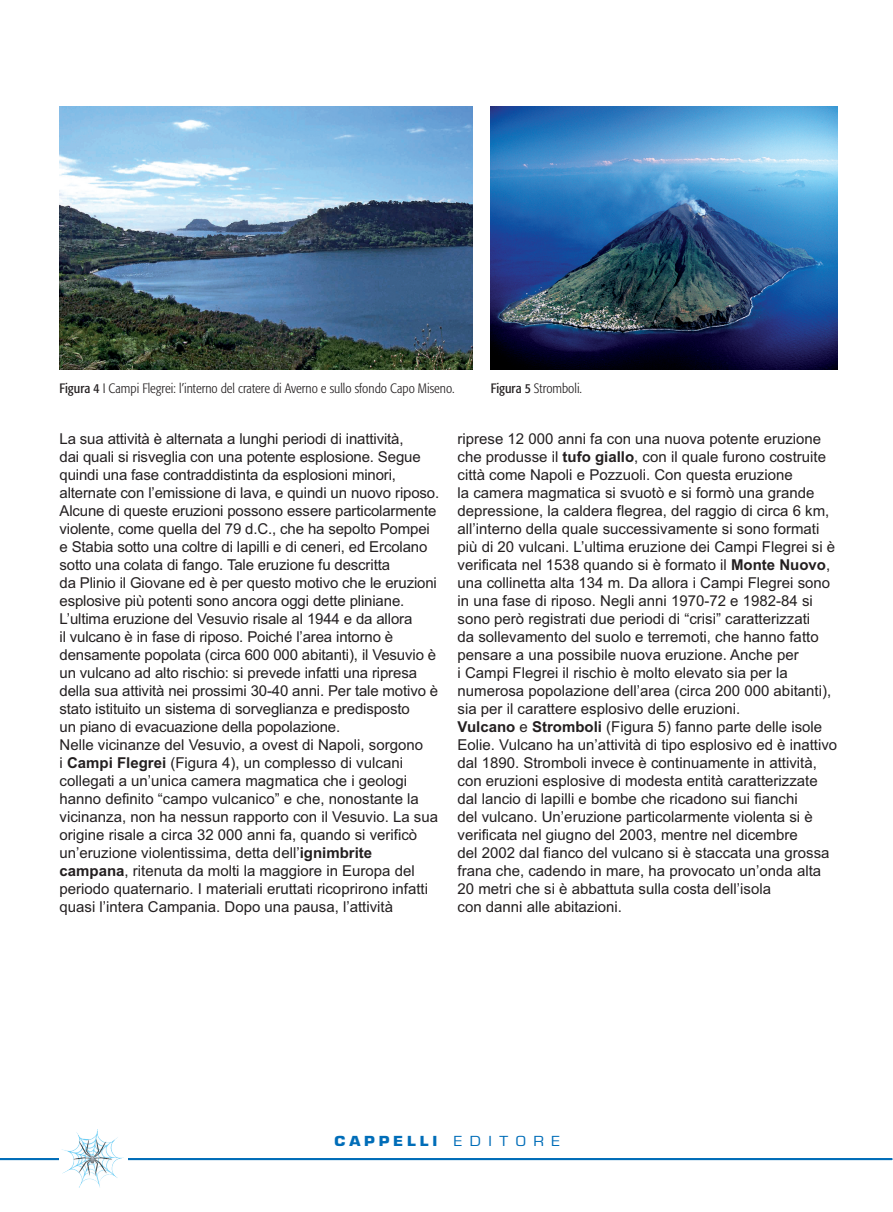
<style>
.page{position:relative;width:893px;height:1212px;background:#fff}
.page>*{position:absolute;margin:0;border:0;box-sizing:border-box;transform-origin:0 0}
.t1{font:15px/18px "Arial";color:#231f20}
.t2{font:300 condensed 13.5px "Formata";color:#231f20}
.t3{font:700 13.5px "Eurostile";letter-spacing:.25em;color:#006db8;scale:1.12 1}
.s1{font-weight:400}
.s2{font-weight:700}
</style>
<div class="page">
<hr style="left:0;top:1158px;width:893px;height:2px;background:#056fb9">
<div style="left:60px;top:1127px;width:68px;height:62px;background:#fff"></div>
<img style="left:61px;top:1129px;width:63px;height:58px">
<img style="left:491px;top:106px;width:347px;height:264px">
<img style="left:60px;top:106px;width:413px;height:264px">
<p class="t2" style="left:60px;top:383px;width:397px"><span class="s1">Figura 4</span> I Campi Flegrei: l’interno del cratere di Averno e sullo sfondo Capo Miseno.</p>
<p class="t2" style="left:491px;top:383px;width:93px"><span class="s1">Figura 5</span> Stromboli.</p>
<p class="t1" style="left:60px;top:430px;width:381px">La sua attività è alternata a lunghi periodi di inattività,<br>dai quali si risveglia con una potente esplosione. Segue quindi una fase contraddistinta da esplosioni minori, alternate con l’emissione di lava, e quindi un nuovo riposo.<br>Alcune di queste eruzioni possono essere particolarmente violente, come quella del 79 d.C., che ha sepolto Pompei e Stabia sotto una coltre di lapilli e di ceneri, ed Ercolano sotto una colata di fango. Tale eruzione fu descritta<br>da Plinio il Giovane ed è per questo motivo che le eruzioni esplosive più potenti sono ancora oggi dette pliniane.<br>L’ultima eruzione del Vesuvio risale al 1944 e da allora<br>il vulcano è in fase di riposo. Poiché l’area intorno è densamente popolata (circa 600 000 abitanti), il Vesuvio è un vulcano ad alto rischio: si prevede infatti una ripresa della sua attività nei prossimi 30-40 anni. Per tale motivo è stato istituito un sistema di sorveglianza e predisposto<br>un piano di evacuazione della popolazione.<br>Nelle vicinanze del Vesuvio, a ovest di Napoli, sorgono<br>i <span class="s2">Campi flegrei</span> (Figura 4), un complesso di vulcani collegati a un’unica camera magmatica che i geologi hanno definito “campo vulcanico” e che, nonostante la vicinanza, non ha nessun rapporto con il Vesuvio. La sua origine risale a circa 32 000 anni fa, quando si verificò un’eruzione violentissima, detta dell’<span class="s2">ignimbrite campana</span>, ritenuta da molti la maggiore in Europa del periodo quaternario. I materiali eruttati ricoprirono infatti quasi l’intera Campania. Dopo una pausa, l’attività</p>
<p class="t1" style="left:458px;top:430px;width:381px">riprese 12 000 anni fa con una nuova potente eruzione che produsse il <span class="s2">tufo giallo</span>, con il quale furono costruite città come Napoli e Pozzuoli. Con questa eruzione<br>la camera magmatica si svuotò e si formò una grande depressione, la caldera flegrea, del raggio di circa 6 km, all’interno della quale successivamente si sono formati più di 20 vulcani. L’ultima eruzione dei Campi Flegrei si è verificata nel 1538 quando si è formato il <span class="s2">Monte nuovo</span>, una collinetta alta 134 m. Da allora i Campi Flegrei sono in una fase di riposo. Negli anni 1970-72 e 1982-84 si sono però registrati due periodi di “crisi” caratterizzati<br>da sollevamento del suolo e terremoti, che hanno fatto pensare a una possibile nuova eruzione. Anche per<br>i Campi Flegrei il rischio è molto elevato sia per la numerosa popolazione dell’area (circa 200 000 abitanti), sia per il carattere esplosivo delle eruzioni.<br><span class="s2">Vulcano</span> e <span class="s2">Stromboli</span> (Figura 5) fanno parte delle isole Eolie. Vulcano ha un’attività di tipo esplosivo ed è inattivo dal 1890. Stromboli invece è continuamente in attività, con eruzioni esplosive di modesta entità caratterizzate dal lancio di lapilli e bombe che ricadono sui fianchi<br>del vulcano. Un’eruzione particolarmente violenta si è verificata nel giugno del 2003, mentre nel dicembre<br>del 2002 dal fianco del vulcano si è staccata una grossa frana che, cadendo in mare, ha provocato un’onda alta 20 metri che si è abbattuta sulla costa dell’isola<br>con danni alle abitazioni.</p>
<p class="t3" style="left:335px;top:1136px;width:203px">CAPPELLI <span class="s1">E D I T O R E</span></p>
</div>
